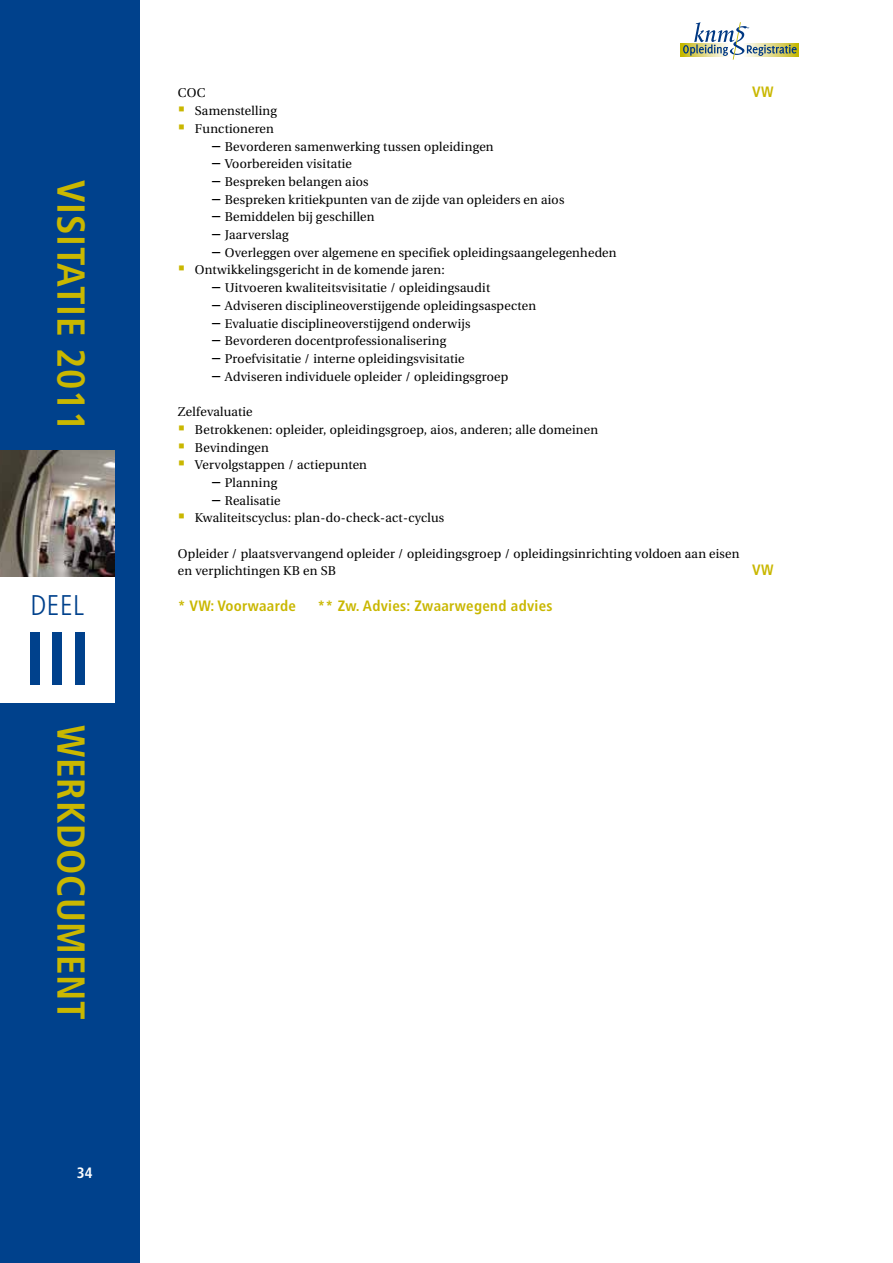
<style>
.page{position:relative;width:893px;height:1263px;background:#fff}
.page>*{position:absolute;margin:0;border:0;box-sizing:border-box;transform-origin:0 0}
.t1{font:700 condensed 75px "Frutiger LT Std";color:#00418c}
.t2{font:700 condensed 39px "Frutiger LT Std";letter-spacing:.02em;color:#c9b700}
.t3{font:300 condensed 28.5px "Frutiger LT Std";color:#00418c}
.t4{font:16.5px/17.7px "Utopia Headline";letter-spacing:.015em;color:#000}
.t5{font:700 condensed 15px "Frutiger LT Std";letter-spacing:.02em;color:#c9b700}
.t6{font:700 condensed 15px "Frutiger LT Std";color:#fff}
.s1{font-family:"Univers LT Std"}
</style>
<div class="page">
<div style="left:680px;top:44px;width:50px;height:12px;background:#c4b700"></div>
<div style="left:742px;top:44px;width:57px;height:12px;background:#c5b800"></div>
<svg style="left:683px;top:22px;width:114px;height:38px"></svg>
<div style="left:0;top:0;width:140px;height:1263px;background:#00418c"></div>
<div style="left:0;top:576px;width:115px;height:126px;background:#fff"></div>
<img style="left:0;top:450px;width:115px;height:126px">
<h2 class="t2" style="left:94px;top:180px;width:253px;rotate:90deg">Visitatie 2011</h2>
<h3 class="t3" style="left:30px;top:589px;width:55px">Deel</h3>
<h1 class="t1" style="left:25px;top:614px;width:67px">III</h1>
<h2 class="t2" style="left:94px;top:725px;width:297px;rotate:90deg">werkdocument</h2>
<p class="t6" style="left:77px;top:1164px;width:17px">34</p>
<p class="t4" style="left:178px;top:84px;width:29px">COC</p>
<p class="t5" style="left:752px;top:83px;width:23px">VW</p>
<p class="t4" style="left:195px;top:102px;width:83px">Samenstelling<br>Functioneren</p>
<p class="t4" style="left:212px;top:138px;width:283px"><span class="s1">–</span> Bevorderen samenwerking tussen opleidingen</p>
<p class="t4" style="left:212px;top:155px;width:141px"><span class="s1">–</span> Voorbereiden visitatie</p>
<p class="t4" style="left:212px;top:173px;width:158px"><span class="s1">–</span> Bespreken belangen aios</p>
<p class="t4" style="left:212px;top:191px;width:354px"><span class="s1">–</span> Bespreken kritiekpunten van de zijde van opleiders en aios</p>
<p class="t4" style="left:212px;top:208px;width:164px"><span class="s1">–</span> Bemiddelen bij geschillen</p>
<p class="t4" style="left:212px;top:226px;width:78px"><span class="s1">–</span> Jaarverslag</p>
<p class="t4" style="left:195px;top:244px;width:423px;text-indent:17px"><span class="s1">–</span> Overleggen over algemene en specifiek opleidingsaangelegenheden<br>Ontwikkelingsgericht in de komende jaren:</p>
<p class="t4" style="left:212px;top:279px;width:280px"><span class="s1">–</span> Uitvoeren kwaliteitsvisitatie / opleidingsaudit</p>
<p class="t4" style="left:212px;top:297px;width:326px"><span class="s1">–</span> Adviseren disciplineoverstijgende opleidingsaspecten</p>
<p class="t4" style="left:212px;top:315px;width:260px"><span class="s1">–</span> Evaluatie disciplineoverstijgend onderwijs</p>
<p class="t4" style="left:212px;top:332px;width:236px"><span class="s1">–</span> Bevorderen docentprofessionalisering</p>
<p class="t4" style="left:212px;top:350px;width:254px"><span class="s1">–</span> Proefvisitatie / interne opleidingsvisitatie</p>
<p class="t4" style="left:178px;top:359px;width:332px;line-height:35.4px;text-indent:34px"><span class="s1">–</span> Adviseren individuele opleider / opleidingsgroep<br>Zelfevaluatie</p>
<p class="t4" style="left:195px;top:421px;width:405px">Betrokkenen: opleider, opleidingsgroep, aios, anderen; alle domeinen<br>Bevindingen<br>Vervolgstappen / actiepunten</p>
<p class="t4" style="left:212px;top:474px;width:67px"><span class="s1">–</span> Planning</p>
<p class="t4" style="left:195px;top:492px;width:251px;text-indent:17px"><span class="s1">–</span> Realisatie<br>Kwaliteitscyclus: plan-do-check-act-cyclus</p>
<p class="t4" style="left:178px;top:545px;width:563px">Opleider / plaatsvervangend opleider / opleidingsgroep / opleidingsinrichting voldoen aan eisen en verplichtingen KB en SB</p>
<p class="t5" style="left:752px;top:561px;width:23px">VW</p>
<p class="t5" style="left:178px;top:597px;width:120px">* VW: Voorwaarde</p>
<p class="t5" style="left:317px;top:597px;width:237px">** Zw. Advies: Zwaarwegend advies</p>
</div>
